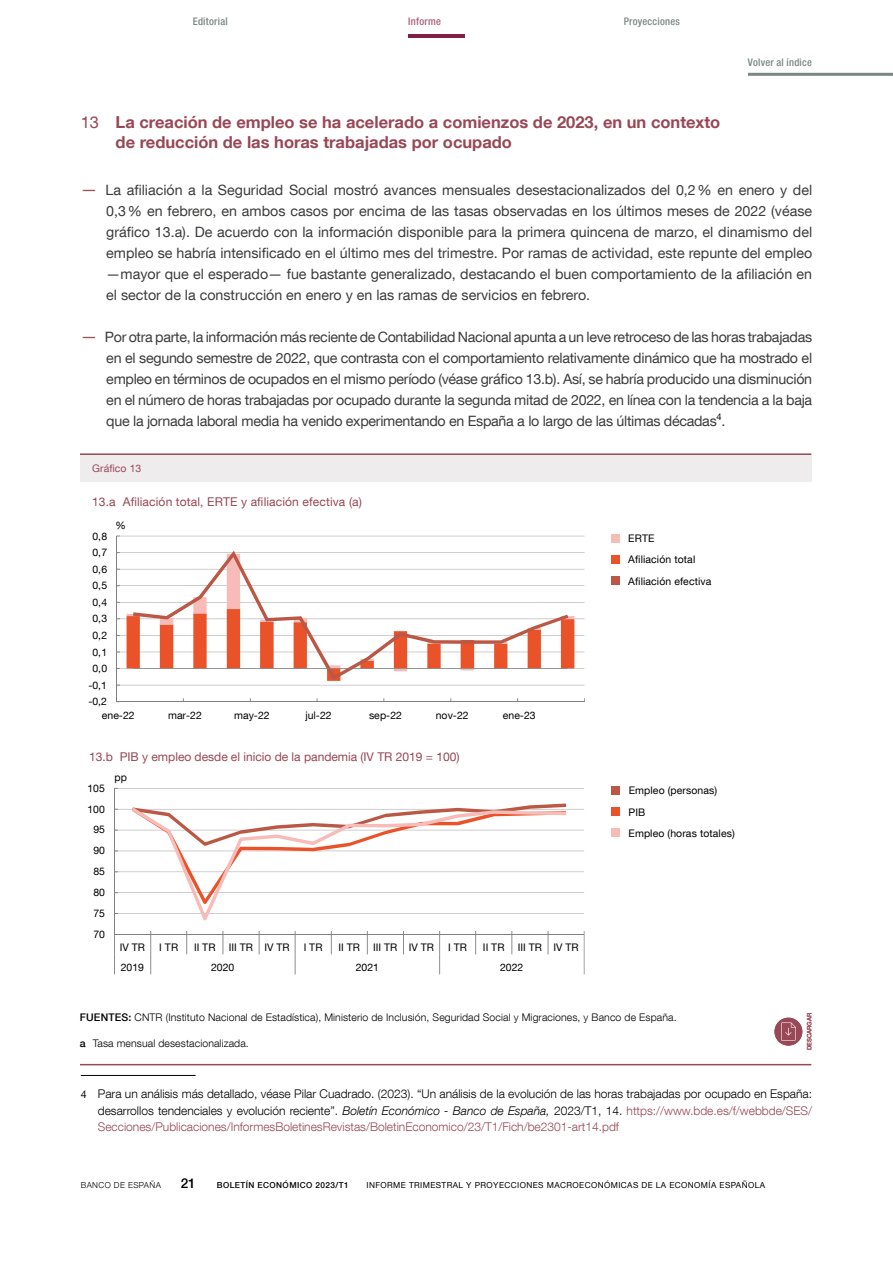
<style>
.page{position:relative;width:893px;height:1263px;background:#fff}
.page>*{position:absolute;margin:0;border:0;box-sizing:border-box;transform-origin:0 0}
.Ladillo_Ficha{font:700 16.5px/19.8px "Bd E Neue Helvetica";color:#984856}
.Texto_ficha_Bullets{font:14.25px/21px "Bd E Neue Helvetica";letter-spacing:-.02em;color:#3c3c3b;text-align:justify}
.t1{font:500 13.5px "Bd E Neue Helvetica";color:#000}
.Citas_1_fichas{font:300 12px/16.5px "Bd E Neue Helvetica";color:#000;text-align:justify}
.t2{font:12px "Bd E Neue Helvetica";letter-spacing:.005em;color:#984856}
.t3{font:10.5px "Bd E Neue Helvetica";letter-spacing:.01em;color:#000}
.t4{font:300 10.5px "Bd E Neue Helvetica";letter-spacing:.01em;color:#000}
.t5{font:500 condensed 10.5px "Bd E Neue Helvetica";letter-spacing:.025em;color:#7a8785}
.t6{font:10.5px "Bd E Neue Helvetica";letter-spacing:.01em;color:#984856}
.t7{font:500 condensed 10.5px "Bd E Neue Helvetica";letter-spacing:.025em;color:#a6627e}
.t8{font:8.25px "Bd E Neue Helvetica";letter-spacing:.05em;color:#000}
.t9{font:500 8.25px "Bd E Neue Helvetica";letter-spacing:.05em;color:#000}
.t10{font:300 8.25px "Bd E Neue Helvetica";letter-spacing:.05em;color:#000}
.t11{font:500 6px "Bd E Neue Helvetica";color:#984856}
.s1{font-weight:400}
.s2{font-size:16.5px;color:#9b515d}
.s3{font-weight:500}
.s4{font-weight:400;font-size:10.5px}
.s5{font-style:italic}
.s6{color:#984856}
</style>
<div class="page">
<hr style="left:408px;top:34px;width:57px;height:4px;background:#801f47">
<hr style="left:748px;top:73px;width:145px;height:3px;background:#7a8785">
<hr style="left:81px;top:1075px;width:115px;height:1px;background:#000">
<div style="left:80px;top:454px;width:731px;height:28px;background:#efeced"></div>
<hr style="left:80px;top:453px;width:731px;height:2px;background:#984856">
<hr style="left:80px;top:1064px;width:731px;height:1px;background:#984856">
<div style="left:611px;top:828px;width:9px;height:9px;background:#f7bbb8"></div>
<div style="left:611px;top:807px;width:9px;height:9px;background:#ea5229"></div>
<div style="left:611px;top:786px;width:9px;height:9px;background:#ba5845"></div>
<div style="left:611px;top:576px;width:9px;height:9px;background:#ba5845"></div>
<div style="left:611px;top:555px;width:9px;height:9px;background:#ea5229"></div>
<div style="left:611px;top:534px;width:9px;height:9px;background:#f7bbb8"></div>
<hr style="left:117px;top:685px;width:467px;height:1px;background:#a6a5a5">
<hr style="left:117px;top:668px;width:467px;height:1px;background:#a6a5a5">
<hr style="left:117px;top:652px;width:467px;height:1px;background:#a6a5a5">
<hr style="left:117px;top:635px;width:467px;height:1px;background:#a6a5a5">
<hr style="left:117px;top:619px;width:467px;height:1px;background:#a6a5a5">
<hr style="left:117px;top:602px;width:467px;height:1px;background:#a6a5a5">
<hr style="left:117px;top:585px;width:467px;height:1px;background:#a6a5a5">
<hr style="left:117px;top:569px;width:467px;height:1px;background:#a6a5a5">
<hr style="left:117px;top:552px;width:467px;height:1px;background:#a6a5a5">
<hr style="left:117px;top:536px;width:467px;height:1px;background:#a6a5a5">
<hr style="left:116px;top:536px;width:1px;height:166px;background:#7f8080">
<hr style="left:117px;top:701px;width:467px;height:1px;background:#7f8080">
<svg style="left:133px;top:551px;width:435px;height:58px"></svg>
<svg style="left:127px;top:609px;width:447px;height:72px"></svg>
<hr style="left:114px;top:913px;width:470px;height:1px;background:#a6a5a5">
<hr style="left:114px;top:892px;width:470px;height:1px;background:#a6a5a5">
<hr style="left:114px;top:871px;width:470px;height:1px;background:#a6a5a5">
<hr style="left:114px;top:851px;width:470px;height:1px;background:#a6a5a5">
<hr style="left:114px;top:830px;width:470px;height:1px;background:#a6a5a5">
<hr style="left:114px;top:809px;width:470px;height:1px;background:#a6a5a5">
<hr style="left:114px;top:788px;width:470px;height:1px;background:#a6a5a5">
<hr style="left:114px;top:788px;width:1px;height:146px;background:#7f8080">
<hr style="left:114px;top:934px;width:470px;height:1px;background:#7f8080">
<svg style="left:186px;top:931px;width:1px;height:23px"></svg>
<svg style="left:222px;top:931px;width:1px;height:23px"></svg>
<svg style="left:259px;top:931px;width:1px;height:23px"></svg>
<svg style="left:331px;top:931px;width:1px;height:23px"></svg>
<svg style="left:367px;top:931px;width:1px;height:23px"></svg>
<svg style="left:403px;top:931px;width:1px;height:23px"></svg>
<svg style="left:475px;top:931px;width:1px;height:23px"></svg>
<svg style="left:511px;top:931px;width:1px;height:23px"></svg>
<svg style="left:548px;top:931px;width:1px;height:23px"></svg>
<svg style="left:114px;top:935px;width:1px;height:39px"></svg>
<svg style="left:150px;top:931px;width:1px;height:43px"></svg>
<svg style="left:295px;top:931px;width:1px;height:43px"></svg>
<svg style="left:439px;top:931px;width:1px;height:43px"></svg>
<svg style="left:584px;top:931px;width:1px;height:43px"></svg>
<svg style="left:132px;top:803px;width:434px;height:5px"></svg>
<svg style="left:132px;top:808px;width:434px;height:112px"></svg>
<div style="left:774px;top:1018px;width:28px;height:27px;background:#984856;border-radius:50%"></div>
<svg style="left:781px;top:1022px;width:15px;height:19px"></svg>
<p class="t5" style="left:193px;top:15px;width:37px">Editorial</p>
<p class="t7" style="left:408px;top:15px;width:34px">Informe</p>
<p class="t5" style="left:624px;top:15px;width:58px">Proyecciones</p>
<p class="t5" style="left:748px;top:56px;width:65px">Volver al índice</p>
<h3 class="Ladillo_Ficha" style="left:116px;top:112px;width:606px;text-indent:-35px"><span class="s1">13</span> La creación de empleo se ha acelerado a comienzos de 2023, en un contexto de reducción de las horas trabajadas por ocupado</h3>
<p class="Texto_ficha_Bullets" style="left:106px;top:179px;width:707px;text-indent:-26px"><span class="s2">—</span> La afiliación a la Seguridad Social mostró avances mensuales desestacionalizados del 0,2% en enero y del 0,3% en febrero, en ambos casos por encima de las tasas observadas en los últimos meses de 2022 (véase gráfico 13.a). De acuerdo con la información disponible para la primera quincena de marzo, el dinamismo del empleo se habría intensificado en el último mes del trimestre. Por ramas de actividad, este repunte del empleo —mayor que el esperado— fue bastante generalizado, destacando el buen comportamiento de la afiliación en el sector de la construcción en enero y en las ramas de servicios en febrero.</p>
<p class="Texto_ficha_Bullets" style="left:106px;top:326px;width:707px;text-indent:-26px"><span class="s2">—</span> Por otra parte, la información más reciente de Contabilidad Nacional apunta a un leve retroceso de las horas trabajadas en el segundo semestre de 2022, que contrasta con el comportamiento relativamente dinámico que ha mostrado el empleo en términos de ocupados en el mismo período (véase gráfico 13.b). Así, se habría producido una disminución en el número de horas trabajadas por ocupado durante la segunda mitad de 2022, en línea con la tendencia a la baja que la jornada laboral media ha venido experimentando en España a lo largo de las últimas décadas<sup>4</sup>.</p>
<p class="t6" style="left:92px;top:461px;width:51px">Gráfico 13</p>
<p class="t2" style="left:92px;top:494px;width:271px">13.a Afiliación total, ERTE y afiliación efectiva (a)</p>
<p class="t3" style="left:93px;top:529px;width:16px">0,8</p>
<p class="t3" style="left:93px;top:546px;width:16px">0,7</p>
<p class="t3" style="left:93px;top:562px;width:16px">0,6</p>
<p class="t3" style="left:93px;top:579px;width:16px">0,5</p>
<p class="t3" style="left:93px;top:596px;width:16px">0,4</p>
<p class="t3" style="left:93px;top:612px;width:16px">0,3</p>
<p class="t3" style="left:93px;top:629px;width:16px">0,2</p>
<p class="t3" style="left:93px;top:645px;width:16px">0,1</p>
<p class="t3" style="left:93px;top:662px;width:16px">0,0</p>
<p class="t3" style="left:88px;top:678px;width:20px">-0,1</p>
<p class="t3" style="left:88px;top:695px;width:20px">-0,2</p>
<p class="t3" style="left:115px;top:519px;width:12px">%</p>
<p class="t3" style="left:102px;top:708px;width:34px">ene-22</p>
<p class="t3" style="left:168px;top:708px;width:35px">mar-22</p>
<p class="t3" style="left:234px;top:708px;width:37px">may-22</p>
<p class="t3" style="left:306px;top:708px;width:28px">jul-22</p>
<p class="t3" style="left:369px;top:708px;width:34px">sep-22</p>
<p class="t3" style="left:436px;top:708px;width:34px">nov-22</p>
<p class="t3" style="left:503px;top:708px;width:34px">ene-23</p>
<p class="t2" style="left:89px;top:750px;width:372px">13.b PIB y empleo desde el inicio de la pandemia (IV TR 2019 = 100)</p>
<p class="t3" style="left:87px;top:781px;width:19px">105</p>
<p class="t3" style="left:87px;top:802px;width:19px">100</p>
<p class="t3" style="left:93px;top:823px;width:13px">95</p>
<p class="t3" style="left:93px;top:844px;width:13px">90</p>
<p class="t3" style="left:93px;top:865px;width:13px">85</p>
<p class="t3" style="left:93px;top:886px;width:13px">80</p>
<p class="t3" style="left:93px;top:907px;width:13px">75</p>
<p class="t3" style="left:93px;top:927px;width:13px">70</p>
<p class="t3" style="left:115px;top:770px;width:14px">pp</p>
<p class="t3" style="left:120px;top:941px;width:27px">IV TR</p>
<p class="t3" style="left:159px;top:941px;width:20px">I TR</p>
<p class="t3" style="left:194px;top:941px;width:23px">II TR</p>
<p class="t3" style="left:229px;top:941px;width:62px">III TR IV TR</p>
<p class="t3" style="left:304px;top:941px;width:20px">I TR</p>
<p class="t3" style="left:338px;top:941px;width:23px">II TR</p>
<p class="t3" style="left:373px;top:941px;width:62px">III TR IV TR</p>
<p class="t3" style="left:448px;top:941px;width:20px">I TR</p>
<p class="t3" style="left:483px;top:941px;width:23px">II TR</p>
<p class="t3" style="left:518px;top:941px;width:62px">III TR IV TR</p>
<p class="t3" style="left:121px;top:961px;width:25px">2019</p>
<p class="t3" style="left:211px;top:961px;width:25px">2020</p>
<p class="t3" style="left:356px;top:961px;width:25px">2021</p>
<p class="t3" style="left:500px;top:961px;width:25px">2022</p>
<p class="t3" style="left:628px;top:532px;width:28px">ERTE</p>
<p class="t3" style="left:628px;top:553px;width:68px">Afiliación total</p>
<p class="t3" style="left:628px;top:574px;width:85px">Afiliación efectiva</p>
<p class="t3" style="left:629px;top:784px;width:90px">Empleo (personas)</p>
<p class="t3" style="left:628px;top:805px;width:18px">PIB</p>
<p class="t3" style="left:628px;top:826px;width:108px">Empleo (horas totales)</p>
<p class="t4" style="left:80px;top:1011px;width:598px"><span class="s3">FUENTES:</span> CNTR (Instituto Nacional de Estadística), Ministerio de Inclusión, Seguridad Social y Migraciones, y Banco de España.</p>
<p class="t4" style="left:80px;top:1037px;width:170px"><span class="s3">a</span> Tasa mensual desestacionalizada.</p>
<p class="t11" style="left:806px;top:1050px;width:39px;rotate:-90deg">DESCARGAR</p>
<p class="Citas_1_fichas" style="left:98px;top:1085px;width:716px;text-indent:-17px"><span class="s4">4</span> Para un análisis más detallado, véase Pilar Cuadrado. (2023). “Un análisis de la evolución de las horas trabajadas por ocupado en España: desarrollos tendenciales y evolución reciente”. <span class="s5">Boletín Económico - Banco de España,</span> 2023/T1, 14. <span class="s6">https://www.bde.es/f/webbde/SES/ Secciones/Publicaciones/InformesBoletinesRevistas/BoletinEconomico/23/T1/Fich/be2301-art14.pdf</span></p>
<p class="t10" style="left:81px;top:1180px;width:82px">BANCO DE ESPAÑA</p>
<p class="t1" style="left:181px;top:1175px;width:16px">21</p>
<p class="t9" style="left:217px;top:1180px;width:133px">BOLETÍN ECONÓMICO 2023/T1</p>
<p class="t8" style="left:366px;top:1180px;width:400px">INFORME TRIMESTRAL Y PROYECCIONES MACROECONÓMICAS DE LA ECONOMÍA ESPAÑOLA</p>
</div>
